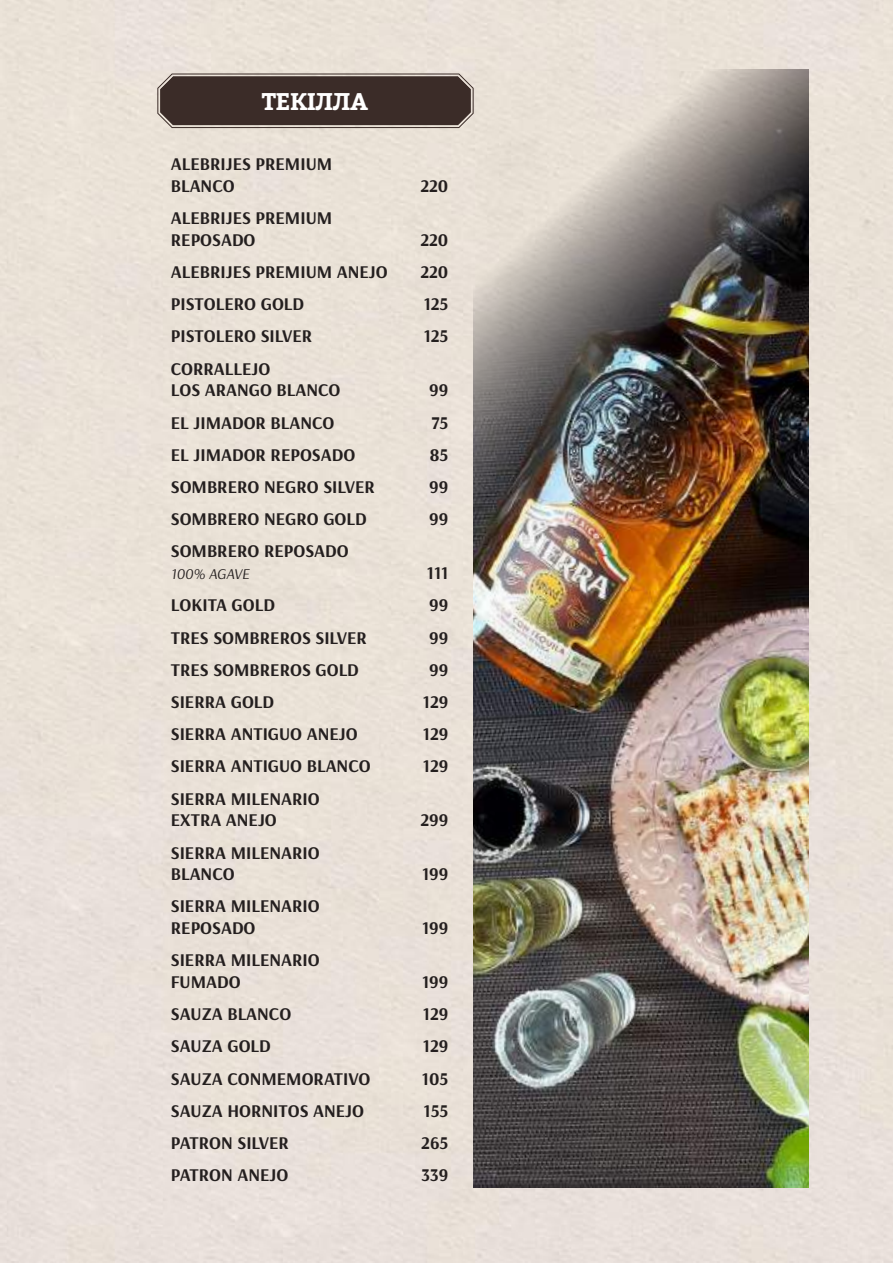
<style>
.page{position:relative;width:893px;height:1263px;background:#e9e1d8}
.page>*{position:absolute;margin:0;border:0;box-sizing:border-box;transform-origin:0 0}
.t1{font:700 24px "Bitter";letter-spacing:-.02em;color:#fff}
.t2{font:700 18px/21.6px "Arsenal";color:#241f1f}
.t3{font:italic 15px "Arsenal";color:#241f1f}
</style>
<div class="page">
<img style="left:474px;top:69px;width:334px;height:1118px">
<svg style="left:156px;top:73px;width:319px;height:56px;background:#534540"></svg>
<div style="left:160px;top:76px;width:311px;height:49px;border:3px solid #3b2c28;border-radius:12px"></div>
<h1 class="t1" style="left:262px;top:83px;width:108px">ТЕКІЛЛА</h1>
<p class="t2" style="left:171px;top:154px;width:163px">ALEBRIJES PREMIUM<br>BLANCO</p>
<p class="t2" style="left:171px;top:208px;width:163px">ALEBRIJES PREMIUM<br>REPOSADO</p>
<p class="t2" style="left:420px;top:176px;width:29px">220</p>
<p class="t2" style="left:420px;top:229px;width:29px">220</p>
<p class="t2" style="left:171px;top:262px;width:218px">ALEBRIJES PREMIUM ANEJO</p>
<p class="t2" style="left:420px;top:262px;width:29px">220</p>
<p class="t2" style="left:171px;top:294px;width:135px">PISTOLERO GOLD</p>
<p class="t2" style="left:424px;top:294px;width:26px">125</p>
<p class="t2" style="left:171px;top:326px;width:143px">PISTOLERO SILVER</p>
<p class="t2" style="left:424px;top:326px;width:26px">125</p>
<p class="t2" style="left:171px;top:358px;width:171px">CORRALLEJO<br>LOS ARANGO BLANCO</p>
<p class="t2" style="left:429px;top:380px;width:21px">99</p>
<p class="t2" style="left:171px;top:412px;width:165px">EL JIMADOR BLANCO</p>
<p class="t2" style="left:431px;top:412px;width:18px">75</p>
<p class="t2" style="left:171px;top:444px;width:186px">EL JIMADOR REPOSADO</p>
<p class="t2" style="left:430px;top:444px;width:20px">85</p>
<p class="t2" style="left:171px;top:477px;width:206px">SOMBRERO NEGRO SILVER</p>
<p class="t2" style="left:429px;top:477px;width:21px">99</p>
<p class="t2" style="left:171px;top:509px;width:197px">SOMBRERO NEGRO GOLD</p>
<p class="t2" style="left:429px;top:509px;width:21px">99</p>
<p class="t2" style="left:171px;top:541px;width:179px">SOMBRERO REPOSADO</p>
<p class="t3" style="left:171px;top:565px;width:80px">100% AGAVE</p>
<p class="t2" style="left:427px;top:563px;width:23px">111</p>
<p class="t2" style="left:171px;top:595px;width:106px">LOKITA GOLD</p>
<p class="t2" style="left:429px;top:595px;width:21px">99</p>
<p class="t2" style="left:171px;top:627px;width:198px">TRES SOMBREROS SILVER</p>
<p class="t2" style="left:429px;top:627px;width:21px">99</p>
<p class="t2" style="left:171px;top:659px;width:190px">TRES SOMBREROS GOLD</p>
<p class="t2" style="left:429px;top:659px;width:21px">99</p>
<p class="t2" style="left:171px;top:692px;width:105px">SIERRA GOLD</p>
<p class="t2" style="left:423px;top:692px;width:27px">129</p>
<p class="t2" style="left:171px;top:724px;width:188px">SIERRA ANTIGUO ANEJO</p>
<p class="t2" style="left:423px;top:724px;width:27px">129</p>
<p class="t2" style="left:171px;top:756px;width:201px">SIERRA ANTIGUO BLANCO</p>
<p class="t2" style="left:423px;top:756px;width:27px">129</p>
<p class="t2" style="left:171px;top:788px;width:150px">SIERRA MILENARIO<br>EXTRA ANEJO</p>
<p class="t2" style="left:421px;top:810px;width:29px">299</p>
<p class="t2" style="left:171px;top:842px;width:150px">SIERRA MILENARIO<br>BLANCO</p>
<p class="t2" style="left:171px;top:896px;width:150px">SIERRA MILENARIO<br>REPOSADO</p>
<p class="t2" style="left:171px;top:950px;width:150px">SIERRA MILENARIO<br>FUMADO</p>
<p class="t2" style="left:422px;top:864px;width:28px">199</p>
<p class="t2" style="left:422px;top:918px;width:28px">199</p>
<p class="t2" style="left:422px;top:971px;width:28px">199</p>
<p class="t2" style="left:171px;top:1004px;width:122px">SAUZA BLANCO</p>
<p class="t2" style="left:423px;top:1004px;width:27px">129</p>
<p class="t2" style="left:171px;top:1036px;width:102px">SAUZA GOLD</p>
<p class="t2" style="left:423px;top:1036px;width:27px">129</p>
<p class="t2" style="left:171px;top:1068px;width:201px">SAUZA CONMEMORATIVO</p>
<p class="t2" style="left:422px;top:1068px;width:28px">105</p>
<p class="t2" style="left:171px;top:1100px;width:195px">SAUZA HORNITOS ANEJO</p>
<p class="t2" style="left:424px;top:1100px;width:26px">155</p>
<p class="t2" style="left:171px;top:1132px;width:120px">PATRON SILVER</p>
<p class="t2" style="left:421px;top:1132px;width:29px">265</p>
<p class="t2" style="left:171px;top:1165px;width:119px">PATRON ANEJO</p>
<p class="t2" style="left:421px;top:1165px;width:29px">339</p>
</div>
